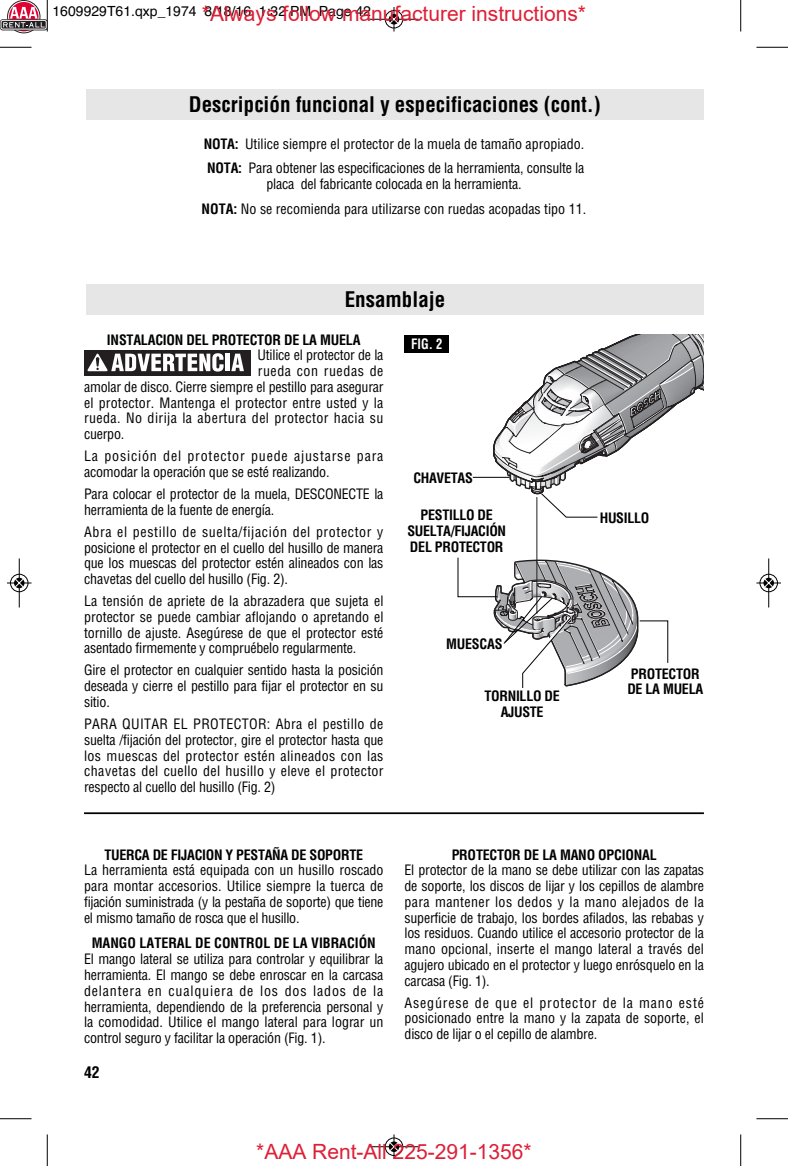
<style>
.page{position:relative;width:788px;height:1166px;background:#fff}
.page>*{position:absolute;margin:0;border:0;box-sizing:border-box;transform-origin:0 0}
.t1{font:21px "Arial";color:#de1f36}
.t2{font:700 condensed 21px "Helvetica";color:#000}
.t3{font:700 condensed 15.75px "Helvetica";color:#000}
.t4{font:condensed 14px/15.8px "Helvetica";letter-spacing:-.015em;color:#000;text-align:justify}
.t5{font:700 condensed 14px/15.8px "Helvetica";letter-spacing:-.02em;color:#000;text-align:center}
.t6{font:condensed 14px/15.8px "Helvetica";letter-spacing:.06em;color:#000}
.t7{font:condensed 14px "Helvetica";letter-spacing:.01em;color:#000}
.t8{font:condensed 14px "Helvetica";letter-spacing:.03em;color:#000}
.t9{font:14px "Helvetica";color:#000}
.t10{font:700 condensed 14px "Helvetica";color:#000}
.t11{font:condensed 14px "Helvetica";letter-spacing:.04em;color:#000}
.t12{font:700 condensed 14px "Helvetica";color:#fff;scale:.9 1}
.s1{font-weight:700}
</style>
<div class="page">
<div style="left:86px;top:89px;width:618px;height:30px;background:#e6e6e6"></div>
<div style="left:86px;top:284px;width:618px;height:31px;background:#e6e6e6"></div>
<div style="left:84px;top:350px;width:167px;height:25px;background:#231f20"></div>
<hr style="left:226px;top:354px;width:4px;height:17px;background:#fff">
<svg style="left:231px;top:354px;width:13px;height:17px"></svg>
<svg style="left:87px;top:353px;width:136px;height:18px"></svg>
<div style="left:404px;top:335px;width:45px;height:18px;background:#000"></div>
<hr style="left:84px;top:812px;width:620px;height:2px;background:#000">
<svg style="left:457px;top:334px;width:247px;height:354px"></svg>
<hr style="left:47px;top:0;width:1px;height:32px;background:#000">
<hr style="left:0;top:47px;width:32px;height:1px;background:#000">
<hr style="left:740px;top:0;width:1px;height:32px;background:#000">
<hr style="left:756px;top:47px;width:32px;height:1px;background:#000">
<hr style="left:47px;top:1134px;width:1px;height:32px;background:#000">
<hr style="left:0;top:1118px;width:32px;height:1px;background:#000">
<hr style="left:740px;top:1134px;width:1px;height:32px;background:#000">
<hr style="left:756px;top:1118px;width:32px;height:1px;background:#000">
<div style="left:384px;top:10px;width:19px;height:19px;border:1px solid #fff;border-radius:50%"></div>
<hr style="left:369px;top:19px;width:49px;height:1px;background:#000">
<div style="left:385px;top:10px;width:18px;height:18px;border:1px solid #000;border-radius:50%"></div>
<svg style="left:389px;top:7px;width:9px;height:25px"></svg>
<div style="left:384px;top:1137px;width:19px;height:19px;border:1px solid #fff;border-radius:50%"></div>
<hr style="left:369px;top:1146px;width:49px;height:1px;background:#000">
<div style="left:385px;top:1137px;width:18px;height:18px;border:1px solid #000;border-radius:50%"></div>
<svg style="left:389px;top:1134px;width:9px;height:24px"></svg>
<div style="left:10px;top:573px;width:19px;height:19px;border:1px solid #fff;border-radius:50%"></div>
<hr style="left:19px;top:558px;width:1px;height:49px;background:#000">
<div style="left:10px;top:574px;width:18px;height:18px;border:1px solid #000;border-radius:50%"></div>
<svg style="left:7px;top:578px;width:25px;height:9px"></svg>
<div style="left:759px;top:573px;width:19px;height:19px;border:1px solid #fff;border-radius:50%"></div>
<hr style="left:768px;top:558px;width:1px;height:49px;background:#000">
<div style="left:759px;top:574px;width:18px;height:18px;border:1px solid #000;border-radius:50%"></div>
<svg style="left:756px;top:578px;width:24px;height:9px"></svg>
<div style="left:7px;top:0;width:33px;height:33px;border:3px solid #231f20;border-radius:50%"></div>
<svg style="left:9px;top:1px;width:30px;height:31px"></svg>
<div style="left:8px;top:1px;width:31px;height:31px;border:1px solid #fff;border-radius:50%"></div>
<svg style="left:0;top:19px;width:48px;height:11px"></svg>
<div style="left:1px;top:20px;width:45px;height:9px;border:1px solid #fff;border-radius:2px"></div>
<svg style="left:3px;top:7px;width:42px;height:21px"></svg>
<h1 class="t1" style="left:202px;top:-1px;width:385px">*Always follow manufacturer instructions*</h1>
<p class="t9" style="left:52px;top:3px;width:320px">1609929T61.qxp_1974 8/18/16 1:32 PM Page 42</p>
<h1 class="t2" style="left:189px;top:92px;width:413px">Descripción funcional y especificaciones (cont.)</h1>
<p class="t4" style="left:204px;top:132px;width:382px;line-height:24.5px"><span class="s1">NOTA:</span> Utilice siempre el protector de la muela de tamaño apropiado.<br><span class="s1">NOTA:</span> Para obtener las especificaciones de la herramienta, consulte la</p>
<p class="t4" style="left:202px;top:172px;width:386px;line-height:24.5px;text-align:center">placa del fabricante colocada en la herramienta.<br><span class="s1">NOTA:</span> No se recomienda para utilizarse con ruedas acopadas tipo 11.</p>
<h1 class="t2" style="left:345px;top:288px;width:102px">Ensamblaje</h1>
<p class="t5" style="left:107px;top:332px;width:255px">INSTALACION DEL PROTECTOR DE LA MUELA</p>
<p class="t4" style="left:257px;top:347px;width:127px">Utilice el protector de la</p>
<p class="t11" style="left:258px;top:363px;width:127px">rueda con ruedas de</p>
<p class="t4" style="left:84px;top:379px;width:301px">amolar de disco. Cierre siempre el pestillo para asegurar</p>
<p class="t7" style="left:84px;top:394px;width:301px">el protector. Mantenga el protector entre usted y la</p>
<p class="t8" style="left:84px;top:410px;width:301px">rueda. No dirija la abertura del protector hacia su</p>
<p class="t4" style="left:84px;top:426px;width:42px">cuerpo.</p>
<p class="t6" style="left:84px;top:448px;width:301px">La posición del protector puede ajustarse para acomodar la operación que se esté realizando.</p>
<p class="t4" style="left:84px;top:486px;width:301px">Para colocar el protector de la muela, DESCONECTE la herramienta de la fuente de energía.</p>
<p class="t4" style="left:84px;top:524px;width:301px">Abra el pestillo de suelta/fijación del protector y posicione el protector en el cuello del husillo de manera que los muescas del protector estén alineados con las chavetas del cuello del husillo (Fig. 2).</p>
<p class="t4" style="left:84px;top:593px;width:301px">La tensión de apriete de la abrazadera que sujeta el protector se puede cambiar aflojando o apretando el tornillo de ajuste. Asegúrese de que el protector esté asentado firmemente y compruébelo regularmente.</p>
<p class="t4" style="left:84px;top:662px;width:301px">Gire el protector en cualquier sentido hasta la posición deseada y cierre el pestillo para fijar el protector en su sitio.</p>
<p class="t4" style="left:84px;top:716px;width:301px">PARA QUITAR EL PROTECTOR: Abra el pestillo de suelta /fijación del protector, gire el protector hasta que los muescas del protector estén alineados con las chavetas del cuello del husillo y eleve el protector respecto al cuello del husillo (Fig. 2)</p>
<p class="t12" style="left:411px;top:336px;width:36px">FIG. 2</p>
<p class="t5" style="left:413px;top:470px;width:61px">CHAVETAS</p>
<p class="t5" style="left:407px;top:507px;width:100px">PESTILLO DE<br>SUELTA/FIJACIÓN<br>DEL PROTECTOR</p>
<p class="t5" style="left:446px;top:636px;width:58px">MUESCAS</p>
<p class="t5" style="left:484px;top:688px;width:77px">TORNILLO DE<br>AJUSTE</p>
<p class="t5" style="left:599px;top:510px;width:51px">HUSILLO</p>
<p class="t5" style="left:627px;top:666px;width:77px;text-align:left">PROTECTOR<br>DE LA MUELA</p>
<p class="t5" style="left:104px;top:847px;width:260px">TUERCA DE FIJACION Y PESTAÑA DE SOPORTE</p>
<p class="t4" style="left:84px;top:862px;width:301px">La herramienta está equipada con un husillo roscado para montar acce sorios. Utilice siempre la tuerca de fijación suministrada (y la pestaña de soporte) que tiene el mismo tamaño de rosca que el husillo.</p>
<p class="t10" style="left:92px;top:935px;width:285px">MANGO LATERAL DE CONTROL DE LA VIBRACIÓN</p>
<p class="t4" style="left:84px;top:951px;width:301px">El mango lateral se utiliza para controlar y equilibrar la herramienta. El mango se debe enroscar en la carcasa delantera en cualquiera de los dos lados de la herramienta, dependiendo de la preferencia personal y la comodidad. Utilice el mango lateral para lograr un control seguro y facilitar la operación (Fig. 1).</p>
<p class="t3" style="left:84px;top:1063px;width:17px">42</p>
<p class="t5" style="left:451px;top:847px;width:206px">PROTECTOR DE LA MANO OPCIONAL</p>
<p class="t4" style="left:404px;top:862px;width:301px">El protector de la mano se debe utilizar con las zapatas de soporte, los discos de lijar y los cepillos de alambre para mantener los dedos y la mano alejados de la superficie de trabajo, los bordes afilados, las rebabas y los residuos. Cuando utilice el accesorio protector de la mano opcional, inserte el mango lateral a través del agujero ubicado en el protector y luego enrósquelo en la carcasa (Fig. 1).</p>
<p class="t4" style="left:404px;top:995px;width:301px">Asegúrese de que el protector de la mano esté posicionado entre la mano y la zapata de soporte, el disco de lijar o el cepillo de alambre.</p>
<h1 class="t1" style="left:256px;top:1137px;width:277px">*AAA Rent-All 225-291-1356*</h1>
</div>
